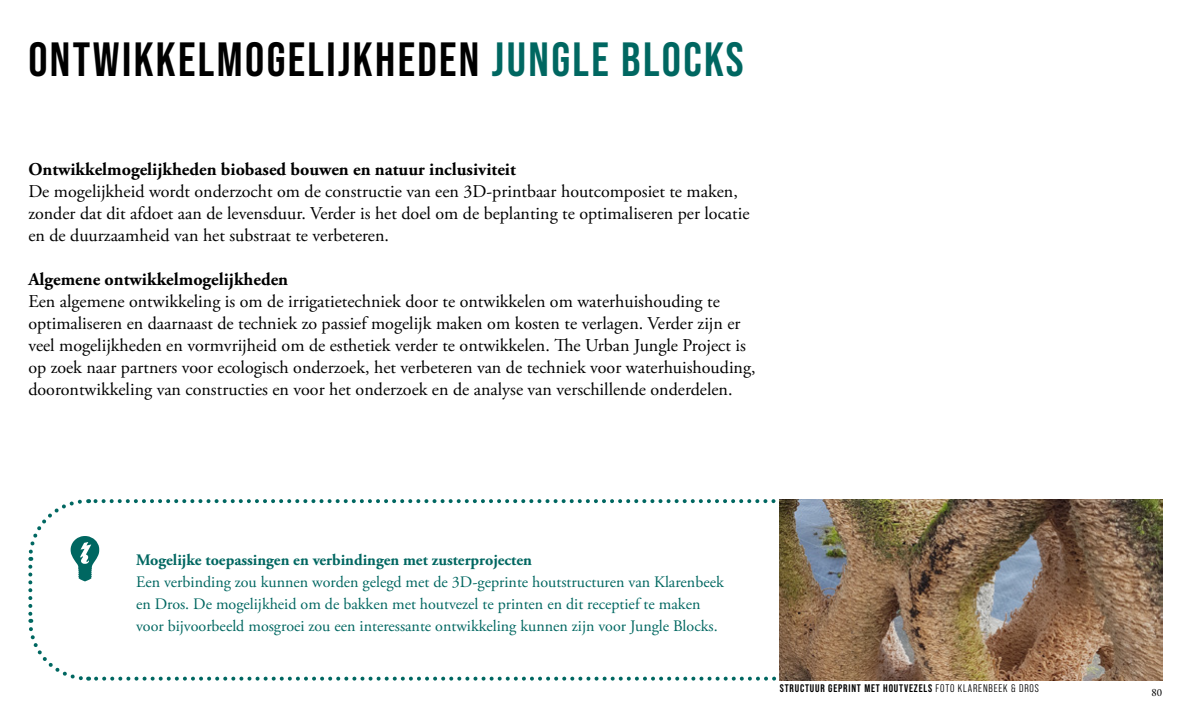
<style>
.page{position:relative;width:1191px;height:709px;background:#fff}
.page>*{position:absolute;margin:0;border:0;box-sizing:border-box;transform-origin:0 0}
.t1{font:700 48px "Bebas Neue Pro";letter-spacing:.05em;color:#000}
.t2{font:18px/22px "Adobe Garamond Pro";color:#000}
.t3{font:700 18px "Adobe Garamond Pro";color:#000}
.t4{font:16px/22px "Adobe Garamond Pro";color:#006761}
.t5{font:700 16px "Adobe Garamond Pro";color:#006761}
.t6{font:700 11px "Bebas Neue Pro";letter-spacing:.075em;color:#000}
.t7{font:11px "Garamond Premr Pro";color:#000}
.s1{color:#006761}
.s2{font-family:"Bebas Neue Pro Middle";font-weight:400}
</style>
<div class="page">
<svg style="left:28px;top:499px;width:763px;height:182px"></svg>
<img style="left:780px;top:499px;width:382px;height:181px">
<h1 class="t1" style="left:28px;top:32px;width:717px">ONTWIKKELMOGELIJKHEDEN <span class="s1">JUNGLE BLOCKS</span></h1>
<p class="t3" style="left:28px;top:158px;width:489px">Ontwikkelmogelijkheden biobased bouwen en natuur inclusiviteit</p>
<p class="t2" style="left:28px;top:181px;width:722px">De mogelijkheid wordt onderzocht om de constructie van een 3D-printbaar houtcomposiet te maken, zonder dat dit afdoet aan de levensduur. Verder is het doel om de beplanting te optimaliseren per locatie en de duurzaamheid van het substraat te verbeteren.</p>
<p class="t3" style="left:28px;top:268px;width:261px">Algemene ontwikkelmogelijkheden</p>
<p class="t2" style="left:28px;top:291px;width:729px">Een algemene ontwikkeling is om de irrigatietechniek door te ontwikkelen om waterhuishouding te optimaliseren en daarnaast de techniek zo passief mogelijk maken om kosten te verlagen. Verder zijn er veel mogelijkheden en vormvrijheid om de esthetiek verder te ontwikkelen. The Urban Jungle Project is op zoek naar partners voor ecologisch onderzoek, het verbeteren van de techniek voor waterhuishouding, doorontwikkeling van constructies en voor het onderzoek en de analyse van verschillende onderdelen.</p>
<p class="t5" style="left:136px;top:550px;width:397px">Mogelijke toepassingen en verbindingen met zusterprojecten</p>
<p class="t4" style="left:136px;top:571px;width:589px">Een verbinding zou kunnen worden gelegd met de 3D-geprinte houtstructuren van Klarenbeek en Dros. De mogelijkheid om de bakken met houtvezel te printen en dit receptief te maken voor bijvoorbeeld mosgroei zou een interessante ontwikkeling kunnen zijn voor Jungle Blocks.</p>
<p class="t6" style="left:780px;top:681px;width:260px">STRUCTUUR GEPRINT MET HOUTVEZELS <span class="s2">FOTO KLARENBEEK &amp; DROS</span></p>
<p class="t7" style="left:1151px;top:686px;width:12px">80</p>
</div>
